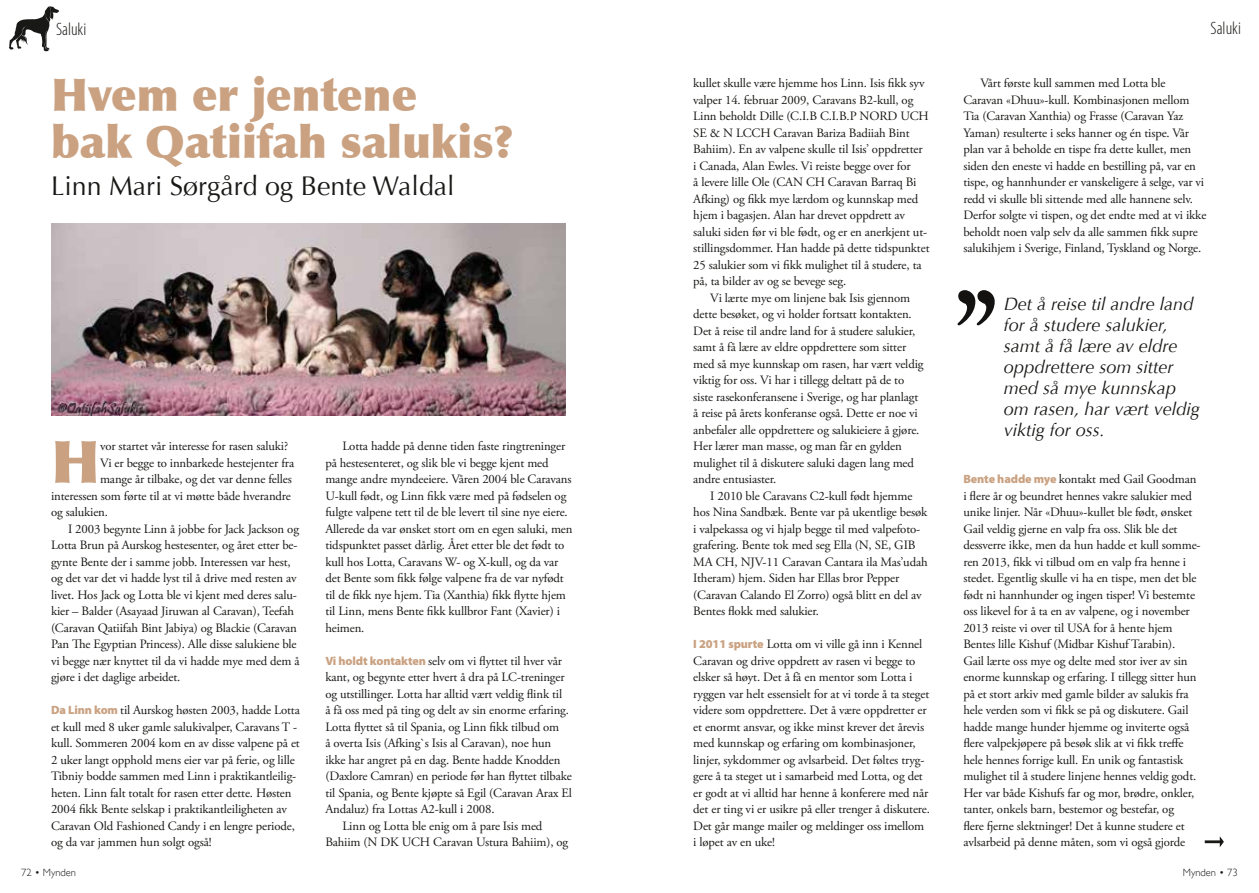
<style>
.page{position:relative;width:1259px;height:893px;background:#fff}
.page>*{position:absolute;margin:0;border:0;box-sizing:border-box;transform-origin:0 0}
.t1{font:900 58.8px "Optima";color:#caa282}
.t2{font:900 45px/46.5px "Optima";color:#caa282}
.t3{font:27px "Optima";color:#181816}
.t4{font:italic 18px/21px "Optima";color:#181816}
.t5{font:300 condensed 18px "Myriad Pro";color:#181816}
.t6{font:12.75px/16.5px "Adobe Garamond Pro";letter-spacing:-.01em;color:#181816}
.t7{font:300 10.5px "Gill Sans";color:#181816}
.s1{font-family:"Myriad Pro";font-weight:900;font-size:12px;color:#caa282}
</style>
<div class="page">
<svg style="left:9px;top:6px;width:50px;height:45px"></svg>
<img style="left:51px;top:223px;width:515px;height:193px">
<svg style="left:957px;top:290px;width:37px;height:35px"></svg>
<svg style="left:1204px;top:836px;width:20px;height:11px"></svg>
<h3 class="t5" style="left:56px;top:19px;width:32px">Saluki</h3>
<h3 class="t5" style="left:1210px;top:18px;width:32px">Saluki</h3>
<h2 class="t2" style="left:51px;top:72px;width:463px">Hvem er jentene<br>bak Qatiifah salukis?</h2>
<h3 class="t3" style="left:51px;top:170px;width:405px">Linn Mari Sørgård og Bente Waldal</h3>
<h1 class="t1" style="left:51px;top:426px;width:51px">H</h1>
<p class="t6" style="left:100px;top:438px;width:190px">vor startet vår interesse for rasen saluki?</p>
<p class="t6" style="left:100px;top:455px;width:196px">Vi er begge to innbarkede hestejenter fra</p>
<p class="t6" style="left:100px;top:471px;width:193px">mange år tilbake, og det var denne felles</p>
<p class="t6" style="left:51px;top:488px;width:241px">interessen som førte til at vi møtte både hverandre</p>
<p class="t6" style="left:51px;top:504px;width:58px">og salukien.</p>
<p class="t6" style="left:68px;top:521px;width:232px">I 2003 begynte Linn å jobbe for Jack Jackson og</p>
<p class="t6" style="left:51px;top:537px;width:248px">Lotta Brun på Aurskog hestesenter, og året etter be-</p>
<p class="t6" style="left:51px;top:554px;width:241px">gynte Bente der i samme jobb. Interessen var hest,</p>
<p class="t6" style="left:51px;top:570px;width:247px">og det var det vi hadde lyst til å drive med resten av</p>
<p class="t6" style="left:51px;top:587px;width:247px">livet. Hos Jack og Lotta ble vi kjent med deres salu-</p>
<p class="t6" style="left:51px;top:603px;width:245px">kier – Balder (Asayaad Jiruwan al Caravan), Teefah</p>
<p class="t6" style="left:51px;top:620px;width:247px">(Caravan Qatiifah Bint Jabiya) og Blackie (Caravan</p>
<p class="t6" style="left:51px;top:636px;width:247px">Pan The Egyptian Princess). Alle disse salukiene ble</p>
<p class="t6" style="left:51px;top:653px;width:250px">vi begge nær knyttet til da vi hadde mye med dem å</p>
<p class="t6" style="left:51px;top:669px;width:131px">gjøre i det daglige arbeidet.</p>
<p class="t6" style="left:51px;top:702px;width:250px"><span class="s1">Da Linn kom</span> til Aurskog høsten 2003, hadde Lotta et kull med 8 uker gamle salukivalper, Caravans T - kull. Sommeren 2004 kom en av disse valpene på et 2 uker langt opphold mens eier var på ferie, og lille Tibniy bodde sammen med Linn i praktikantleilig&shy;heten. Linn falt totalt for rasen etter dette. Høsten 2004 fikk Bente selskap i praktikantleiligheten av Caravan Old Fashioned Candy i en lengre periode, og da var jammen hun solgt også!</p>
<p class="t6" style="left:325px;top:438px;width:249px;text-indent:17px">Lotta hadde på denne tiden faste ringtreninger på hestesenteret, og slik ble vi begge kjent med mange andre myndeeiere. Våren 2004 ble Caravans U-kull født, og Linn fikk være med på fødselen og fulgte valpene tett til de ble levert til sine nye eiere.<br>Allerede da var ønsket stort om en egen saluki, men tidspunktet passet dårlig. Året etter ble det født to kull hos Lotta, Caravans W- og X-kull, og da var det Bente som fikk følge valpene fra de var nyfødt til de fikk nye hjem. Tia (Xanthia) fikk flytte hjem til Linn, mens Bente fikk kullbror Fant (Xavier) i heimen.</p>
<p class="t6" style="left:325px;top:653px;width:238px"><span class="s1">Vi holdt kontakten</span> selv om vi flyttet til hver vår</p>
<p class="t6" style="left:325px;top:669px;width:241px">kant, og begynte etter hvert å dra på LC-treninger</p>
<p class="t6" style="left:325px;top:686px;width:238px">og utstillinger. Lotta har alltid vært veldig flink til</p>
<p class="t6" style="left:325px;top:702px;width:245px">å få oss med på ting og delt av sin enorme erfaring.</p>
<p class="t6" style="left:325px;top:719px;width:235px">Lotta flyttet så til Spania, og Linn fikk tilbud om</p>
<p class="t6" style="left:325px;top:735px;width:227px">å overta Isis (Afking`s Isis al Caravan), noe hun</p>
<p class="t6" style="left:325px;top:752px;width:237px">ikke har angret på en dag. Bente hadde Knodden</p>
<p class="t6" style="left:325px;top:768px;width:248px">(Daxlore Camran) en periode før han flyttet tilbake</p>
<p class="t6" style="left:325px;top:785px;width:248px">til Spania, og Bente kjøpte så Egil (Caravan Arax El</p>
<p class="t6" style="left:325px;top:801px;width:171px">Andaluz) fra Lottas A2-kull i 2008.</p>
<p class="t6" style="left:342px;top:818px;width:202px">Linn og Lotta ble enig om å pare Isis med</p>
<p class="t6" style="left:325px;top:834px;width:244px">Bahiim (N DK UCH Caravan Ustura Bahiim), og</p>
<p class="t6" style="left:693px;top:75px;width:233px">kullet skulle være hjemme hos Linn. Isis fikk syv</p>
<p class="t6" style="left:693px;top:92px;width:221px">valper 14. februar 2009, Caravans B2-kull, og</p>
<p class="t6" style="left:693px;top:108px;width:237px">Linn beholdt Dille (C.I.B C.I.B.P NORD UCH</p>
<p class="t6" style="left:693px;top:125px;width:218px">SE &amp; N LCCH Caravan Bariza Badiiah Bint</p>
<p class="t6" style="left:693px;top:141px;width:231px">Bahiim). En av valpene skulle til Isis’ oppdretter</p>
<p class="t6" style="left:693px;top:158px;width:219px">i Canada, Alan Ewles. Vi reiste begge over for</p>
<p class="t6" style="left:693px;top:174px;width:225px">å levere lille Ole (CAN CH Caravan Barraq Bi</p>
<p class="t6" style="left:693px;top:191px;width:226px">Afking) og fikk mye lærdom og kunnskap med</p>
<p class="t6" style="left:693px;top:207px;width:213px">hjem i bagasjen. Alan har drevet oppdrett av</p>
<p class="t6" style="left:693px;top:224px;width:235px">saluki siden før vi ble født, og er en anerkjent ut-</p>
<p class="t6" style="left:693px;top:240px;width:238px">stillingsdommer. Han hadde på dette tidspunktet</p>
<p class="t6" style="left:693px;top:257px;width:230px">25 salukier som vi fikk mulighet til å studere, ta</p>
<p class="t6" style="left:693px;top:273px;width:154px">på, ta bilder av og se bevege seg.</p>
<p class="t6" style="left:710px;top:290px;width:201px">Vi lærte mye om linjene bak Isis gjennom</p>
<p class="t6" style="left:693px;top:306px;width:220px">dette besøket, og vi holder fortsatt kontakten.</p>
<p class="t6" style="left:693px;top:323px;width:223px">Det å reise til andre land for å studere salukier,</p>
<p class="t6" style="left:693px;top:339px;width:214px">samt å få lære av eldre oppdrettere som sitter</p>
<p class="t6" style="left:693px;top:356px;width:232px">med så mye kunnskap om rasen, har vært veldig</p>
<p class="t6" style="left:693px;top:372px;width:212px">viktig for oss. Vi har i tillegg deltatt på de to</p>
<p class="t6" style="left:693px;top:389px;width:227px">siste rasekonferansene i Sverige, og har planlagt</p>
<p class="t6" style="left:693px;top:405px;width:226px">å reise på årets konferanse også. Dette er noe vi</p>
<p class="t6" style="left:693px;top:422px;width:228px">anbefaler alle oppdrettere og salukieiere å gjøre.</p>
<p class="t6" style="left:693px;top:438px;width:210px">Her lærer man masse, og man får en gylden</p>
<p class="t6" style="left:693px;top:455px;width:222px">mulighet til å diskutere saluki dagen lang med</p>
<p class="t6" style="left:693px;top:471px;width:84px">andre entusiaster.</p>
<p class="t6" style="left:710px;top:488px;width:204px">I 2010 ble Caravans C2-kull født hjemme</p>
<p class="t6" style="left:693px;top:504px;width:235px">hos Nina Sandbæk. Bente var på ukentlige besøk</p>
<p class="t6" style="left:693px;top:521px;width:228px">i valpekassa og vi hjalp begge til med valpefoto-</p>
<p class="t6" style="left:693px;top:537px;width:224px">grafering. Bente tok med seg Ella (N, SE, GIB</p>
<p class="t6" style="left:693px;top:554px;width:236px">MA CH, NJV-11 Caravan Cantara ila Mas’udah</p>
<p class="t6" style="left:693px;top:570px;width:207px">Itheram) hjem. Siden har Ellas bror Pepper</p>
<p class="t6" style="left:693px;top:587px;width:230px">(Caravan Calando El Zorro) også blitt en del av</p>
<p class="t6" style="left:693px;top:603px;width:127px">Bentes flokk med salukier.</p>
<p class="t6" style="left:693px;top:636px;width:238px"><span class="s1">I 2011 spurte</span> Lotta om vi ville gå inn i Kennel Caravan og drive oppdrett av rasen vi begge to elsker så høyt. Det å få en mentor som Lotta i ryggen var helt essensielt for at vi torde å ta steget videre som oppdrettere. Det å være oppdretter er et enormt ansvar, og ikke minst krever det årevis med kunnskap og erfaring om kombinasjoner, linjer, sykdommer og avlsarbeid. Det føltes tryg&shy;gere å ta steget ut i samarbeid med Lotta, og det er godt at vi alltid har henne å konferere med når det er ting vi er usikre på eller trenger å diskutere.<br>Det går mange mailer og meldinger oss imellom i løpet av en uke!</p>
<p class="t6" style="left:963px;top:75px;width:244px;text-indent:17px">Vårt første kull sammen med Lotta ble Caravan «Dhuu»-kull. Kombinasjonen mellom Tia (Caravan Xanthia) og Frasse (Caravan Yaz Yaman) resulterte i seks hanner og én tispe. Vår plan var å beholde en tispe fra dette kullet, men siden den eneste vi hadde en bestilling på, var en tispe, og hannhunder er vanskeligere å selge, var vi redd vi skulle bli sittende med alle hannene selv.<br>Derfor solgte vi tispen, og det endte med at vi ikke beholdt noen valp selv da alle sammen fikk supre salukihjem i Sverige, Finland, Tyskland og Norge.</p>
<h3 class="t4" style="left:1003px;top:294px;width:197px">Det å reise til andre land for å studere salukier, samt å få lære av eldre oppdrettere som sitter med så mye kunnskap om rasen, har vært veldig viktig for oss.</h3>
<p class="t6" style="left:963px;top:471px;width:239px"><span class="s1">Bente hadde mye</span> kontakt med Gail Goodman i flere år og beundret hennes vakre salukier med unike linjer. Når «Dhuu»-kullet ble født, ønsket Gail veldig gjerne en valp fra oss. Slik ble det dessverre ikke, men da hun hadde et kull somme&shy;ren 2013, fikk vi tilbud om en valp fra henne i stedet. Egentlig skulle vi ha en tispe, men det ble født ni hannhunder og ingen tisper! Vi bestemte oss likevel for å ta en av valpene, og i november 2013 reiste vi over til USA for å hente hjem Bentes lille Kishuf (Midbar Kishuf Tarabin).<br>Gail lærte oss mye og delte med stor iver av sin enorme kunnskap og erfaring. I tillegg sitter hun på et stort arkiv med gamle bilder av salukis fra hele verden som vi fikk se på og diskutere. Gail hadde mange hunder hjemme og inviterte også flere valpekjøpere på besøk slik at vi fikk treffe hele hennes forrige kull. En unik og fantastisk mulighet til å studere linjene hennes veldig godt.<br>Her var både Kishufs far og mor, brødre, onkler, tanter, onkels barn, bestemor og bestefar, og<br>flere fjerne slektninger! Det å kunne studere et avlsarbeid på denne måten, som vi også gjorde</p>
<p class="t7" style="left:21px;top:866px;width:56px">72 • Mynden</p>
<p class="t7" style="left:1182px;top:866px;width:56px">Mynden • 73</p>
</div>
